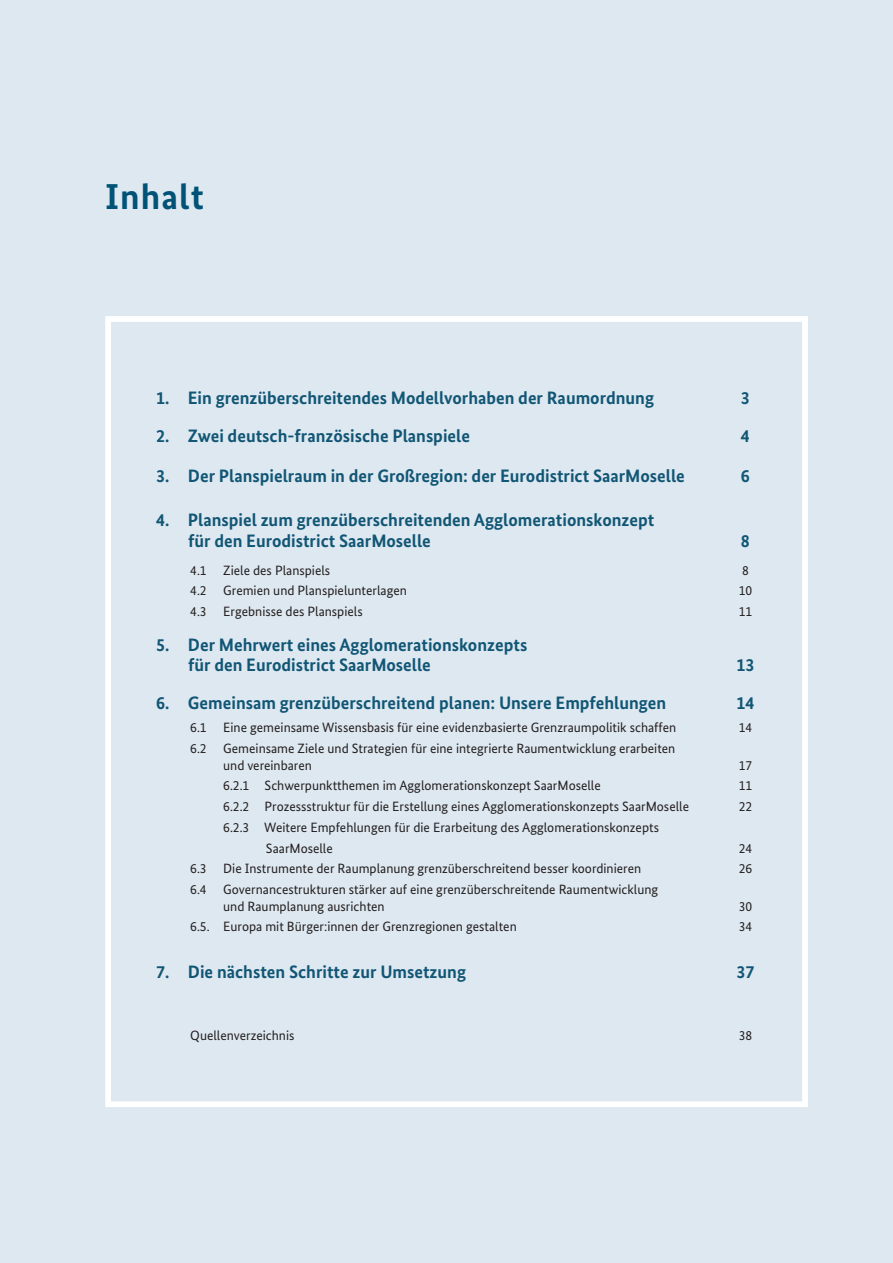
<style>
.page{position:relative;width:893px;height:1263px;background:#dee8f0}
.page>*{position:absolute;margin:0;border:0;box-sizing:border-box;transform-origin:0 0}
.Quelle{font:700 36px "Bundes Sans";letter-spacing:.03em;color:#005277}
.Inhaltsvereichnis_Ha{font:700 18px/21.6px "Bundes Sans";color:#115675}
.Inhaltsvereichnis_Un{font:13.5px/16.5px "Bundes Sans";color:#231f20}
</style>
<div class="page">
<div style="left:105px;top:316px;width:703px;height:791px;border:6px solid #fff"></div>
<p class="Quelle" style="left:105px;top:175px;width:100px">Inhalt</p>
<p class="Inhaltsvereichnis_Ha" style="left:156px;top:387px;width:499px">1. Ein grenzüberschreitendes Modellvorhaben der Raumordnung</p>
<p class="Inhaltsvereichnis_Ha" style="left:741px;top:387px;width:10px">3</p>
<p class="Inhaltsvereichnis_Ha" style="left:156px;top:425px;width:315px">2. Zwei deutsch-französische Planspiele</p>
<p class="Inhaltsvereichnis_Ha" style="left:741px;top:425px;width:10px">4</p>
<p class="Inhaltsvereichnis_Ha" style="left:156px;top:465px;width:530px">3. Der Planspielraum in der Großregion: der Eurodistrict SaarMoselle</p>
<p class="Inhaltsvereichnis_Ha" style="left:741px;top:465px;width:10px">6</p>
<p class="Inhaltsvereichnis_Ha" style="left:188px;top:508px;width:468px;text-indent:-32px">4. Planspiel zum grenzüberschreitenden Agglomerationskonzept für den Eurodistrict SaarMoselle</p>
<p class="Inhaltsvereichnis_Ha" style="left:741px;top:530px;width:10px">8</p>
<p class="Inhaltsvereichnis_Un" style="left:190px;top:562px;width:18px">4.1</p>
<p class="Inhaltsvereichnis_Un" style="left:190px;top:582px;width:18px">4.2</p>
<p class="Inhaltsvereichnis_Un" style="left:190px;top:603px;width:18px">4.3</p>
<p class="Inhaltsvereichnis_Un" style="left:223px;top:562px;width:108px">Ziele des Planspiels</p>
<p class="Inhaltsvereichnis_Un" style="left:223px;top:582px;width:185px">Gremien und Planspielunterlagen</p>
<p class="Inhaltsvereichnis_Un" style="left:223px;top:603px;width:141px">Ergebnisse des Planspiels</p>
<p class="Inhaltsvereichnis_Ha" style="left:188px;top:635px;width:341px;line-height:19.5px;text-indent:-32px">5. Der Mehrwert eines Agglomerationskonzepts für den Eurodistrict SaarMoselle</p>
<p class="Inhaltsvereichnis_Un" style="left:742px;top:562px;width:8px">8</p>
<p class="Inhaltsvereichnis_Un" style="left:739px;top:582px;width:15px">10</p>
<p class="Inhaltsvereichnis_Un" style="left:739px;top:603px;width:15px">11</p>
<p class="Inhaltsvereichnis_Ha" style="left:736px;top:654px;width:19px">13</p>
<p class="Inhaltsvereichnis_Ha" style="left:156px;top:692px;width:512px">6. Gemeinsam grenzüberschreitend planen: Unsere Empfehlungen</p>
<p class="Inhaltsvereichnis_Ha" style="left:736px;top:692px;width:19px">14</p>
<p class="Inhaltsvereichnis_Un" style="left:190px;top:719px;width:18px">6.1</p>
<p class="Inhaltsvereichnis_Un" style="left:190px;top:740px;width:18px">6.2</p>
<p class="Inhaltsvereichnis_Un" style="left:223px;top:719px;width:455px">Eine gemeinsame Wissensbasis für eine evidenzbasierte Grenzraumpolitik schaffen</p>
<p class="Inhaltsvereichnis_Un" style="left:223px;top:740px;width:454px">Gemeinsame Ziele und Strategien für eine integrierte Raumentwicklung erarbeiten und vereinbaren</p>
<p class="Inhaltsvereichnis_Un" style="left:223px;top:777px;width:379px">6.2.1 Schwerpunktthemen im Agglomerationskonzept SaarMoselle</p>
<p class="Inhaltsvereichnis_Un" style="left:223px;top:798px;width:467px">6.2.2 Prozessstruktur für die Erstellung eines Agglomerationskonzepts SaarMoselle</p>
<p class="Inhaltsvereichnis_Un" style="left:223px;top:819px;width:437px">6.2.3 Weitere Empfehlungen für die Erarbeitung des Agglomerationskonzepts</p>
<p class="Inhaltsvereichnis_Un" style="left:266px;top:840px;width:68px">SaarMoselle</p>
<p class="Inhaltsvereichnis_Un" style="left:223px;top:860px;width:419px">Die Instrumente der Raumplanung grenzüberschreitend besser koordinieren</p>
<p class="Inhaltsvereichnis_Un" style="left:223px;top:881px;width:437px">Governancestrukturen stärker auf eine grenzüberschreitende Raumentwicklung und Raumplanung ausrichten</p>
<p class="Inhaltsvereichnis_Un" style="left:223px;top:918px;width:295px">Europa mit Bürger:innen der Grenzregionen gestalten</p>
<p class="Inhaltsvereichnis_Un" style="left:739px;top:719px;width:15px">14</p>
<p class="Inhaltsvereichnis_Un" style="left:739px;top:756px;width:15px">17</p>
<p class="Inhaltsvereichnis_Un" style="left:739px;top:777px;width:15px">11</p>
<p class="Inhaltsvereichnis_Un" style="left:739px;top:798px;width:15px">22</p>
<p class="Inhaltsvereichnis_Un" style="left:739px;top:840px;width:15px">24</p>
<p class="Inhaltsvereichnis_Un" style="left:739px;top:860px;width:15px">26</p>
<p class="Inhaltsvereichnis_Un" style="left:739px;top:898px;width:15px">30</p>
<p class="Inhaltsvereichnis_Un" style="left:739px;top:918px;width:15px">34</p>
<p class="Inhaltsvereichnis_Un" style="left:190px;top:860px;width:18px">6.3</p>
<p class="Inhaltsvereichnis_Un" style="left:190px;top:881px;width:18px">6.4</p>
<p class="Inhaltsvereichnis_Un" style="left:190px;top:918px;width:21px">6.5.</p>
<p class="Inhaltsvereichnis_Ha" style="left:156px;top:961px;width:311px">7. Die nächsten Schritte zur Umsetzung</p>
<p class="Inhaltsvereichnis_Ha" style="left:736px;top:961px;width:19px">37</p>
<p class="Inhaltsvereichnis_Un" style="left:190px;top:1027px;width:106px">Quellenverzeichnis</p>
<p class="Inhaltsvereichnis_Un" style="left:739px;top:1027px;width:15px">38</p>
</div>
